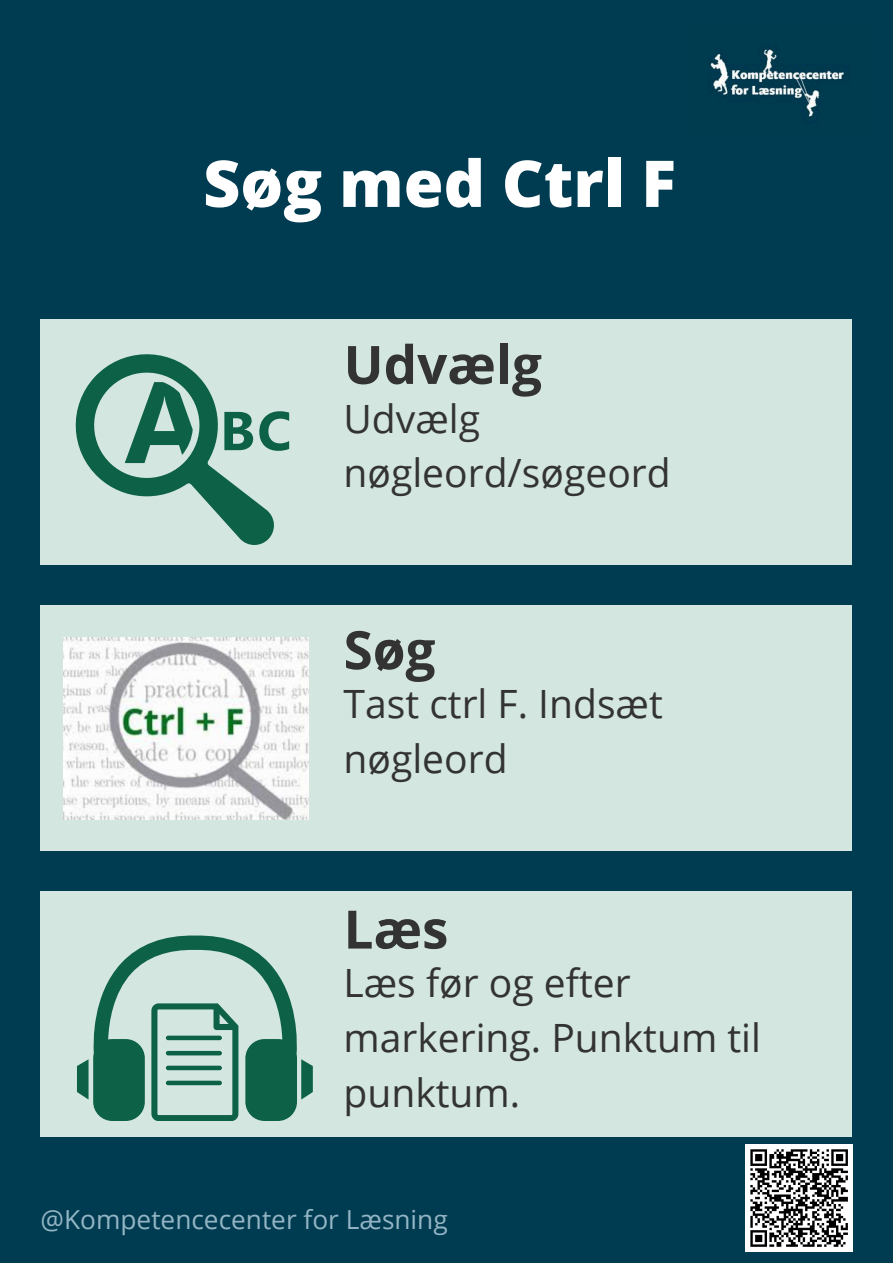
<style>
.page{position:relative;width:893px;height:1263px;background:#003c51}
.page>*{position:absolute;margin:0;border:0;box-sizing:border-box;transform-origin:0 0}
.t1{font:800 64.5px "Open Sans";color:#fff}
.t2{font:700 52.95px "Open Sans";color:#333}
.t3{font:39px/54.6px "Open Sans";color:#333}
.t4{font:26.25px "Open Sans";color:#93b4c4}
</style>
<div class="page">
<div style="left:41px;top:319px;width:811px;height:246px;background:#d3e6e0"></div>
<div style="left:41px;top:605px;width:811px;height:246px;background:#d3e6e0"></div>
<div style="left:41px;top:892px;width:811px;height:245px;background:#d3e6e0"></div>
<img style="left:710px;top:49px;width:135px;height:68px">
<svg style="left:75px;top:354px;width:214px;height:191px"></svg>
<img style="left:63px;top:637px;width:245px;height:182px">
<svg style="left:77px;top:935px;width:236px;height:186px"></svg>
<div style="left:745px;top:1144px;width:107px;height:107px;background:#fff"></div>
<svg style="left:750px;top:1149px;width:98px;height:98px"></svg>
<h1 class="t1" style="left:203px;top:138px;width:474px">Søg med Ctrl F</h1>
<p class="t2" style="left:343px;top:327px;width:200px">Udvælg</p>
<p class="t3" style="left:343px;top:390px;width:329px">Udvælg nøgleord/søgeord</p>
<h3 class="t2" style="left:343px;top:613px;width:93px">Søg</h3>
<h2 class="t3" style="left:343px;top:675px;width:321px">Tast ctrl F. Indsæt nøgleord</h2>
<h3 class="t2" style="left:343px;top:892px;width:106px">Læs</h3>
<p class="t3" style="left:343px;top:955px;width:419px">Læs før og efter markering. Punktum til punktum.</p>
<h2 class="t4" style="left:41px;top:1201px;width:409px">@Kompetencecenter for Læsning</h2>
</div>
